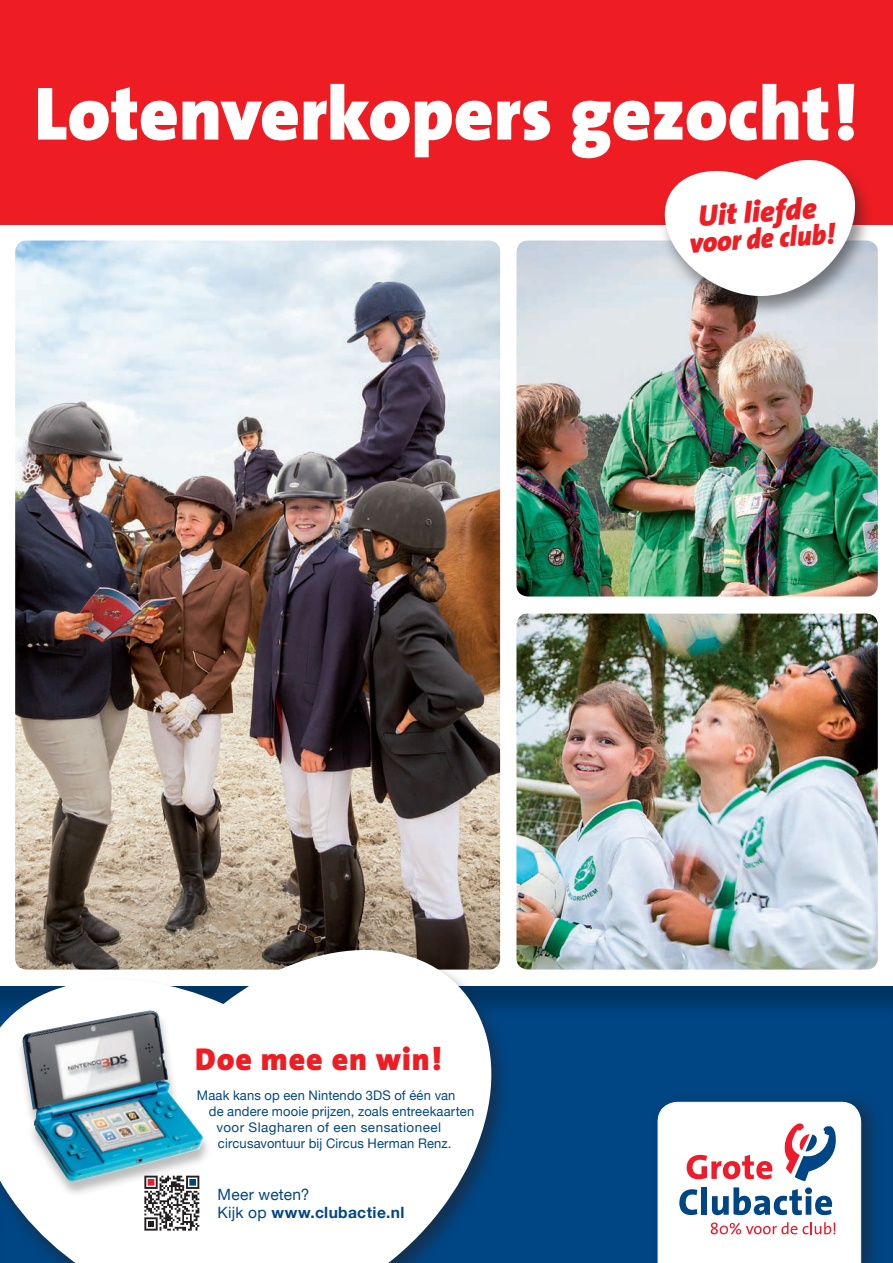
<style>
.page{position:relative;width:893px;height:1263px;background:#fff}
.page>*{position:absolute;margin:0;border:0;box-sizing:border-box;transform-origin:0 0}
.t1{font:900 76.35px "The Sans";color:#fff}
.t2{font:900 31.65px "The Sans";letter-spacing:.03em;color:#ee1d23}
.t3{font:italic 900 29.85px "The Sans";color:#ee1d23}
.t4{font:italic 900 28.5px "The Sans";color:#ee1d23;scale:.94 1}
.t5{font:700 15.6px "Helvetica Neue";letter-spacing:.025em;color:#004684}
.t6{font:15.6px "Helvetica Neue";letter-spacing:.015em;color:#004684}
.t7{font:13.2px "Helvetica Neue";letter-spacing:.015em;color:#004684}
.t8{font:13.2px "Helvetica Neue";letter-spacing:.035em;color:#004684}
.s1{font-weight:400}
</style>
<div class="page">
<img style="left:15px;top:240px;width:485px;height:691px">
<img style="left:516px;top:240px;width:362px;height:356px">
<div style="left:0;top:986px;width:893px;height:277px;background:#231f20;opacity:.27"></div>
<div style="left:0;top:0;width:893px;height:225px;background:#ee1d23"></div>
<div style="left:652px;top:1089px;width:231px;height:174px;background:#231f20;opacity:.49"></div>
<svg style="left:657px;top:1101px;width:204px;height:162px"></svg>
<div style="left:658px;top:158px;width:216px;height:162px;background:#231f20;opacity:.52"></div>
<svg style="left:656px;top:158px;width:209px;height:140px"></svg>
<svg style="left:0;top:931px;width:518px;height:332px"></svg>
<div style="left:16px;top:1011px;width:196px;height:187px;background:#231f20;opacity:.3"></div>
<img style="left:22px;top:1010px;width:181px;height:172px">
<svg style="left:144px;top:1176px;width:55px;height:54px"></svg>
<img style="left:516px;top:614px;width:362px;height:355px">
<p class="t1" style="left:34px;top:49px;width:825px">Lotenverkopers gezocht!</p>
<p class="t3" style="left:696px;top:191px;width:120px;rotate:-4deg">Uit liefde</p>
<p class="t4" style="left:687px;top:220px;width:157px;rotate:-4deg">voor de club!</p>
<p class="t2" style="left:195px;top:1032px;width:248px">Doe mee en win!</p>
<p class="t7" style="left:197px;top:1087px;width:260px">Maak kans op een Nintendo 3DS of één van</p>
<p class="t7" style="left:209px;top:1103px;width:267px">de andere mooie prijzen, zoals entreekaarten</p>
<p class="t8" style="left:216px;top:1120px;width:226px">voor Slagharen of een sensationeel</p>
<p class="t7" style="left:218px;top:1136px;width:235px">circusavontuur bij Circus Herman Renz.</p>
<p class="t6" style="left:218px;top:1185px;width:93px">Meer weten?</p>
<p class="t5" style="left:218px;top:1203px;width:188px"><span class="s1">Kijk op</span> www.clubactie.nl</p>
</div>
